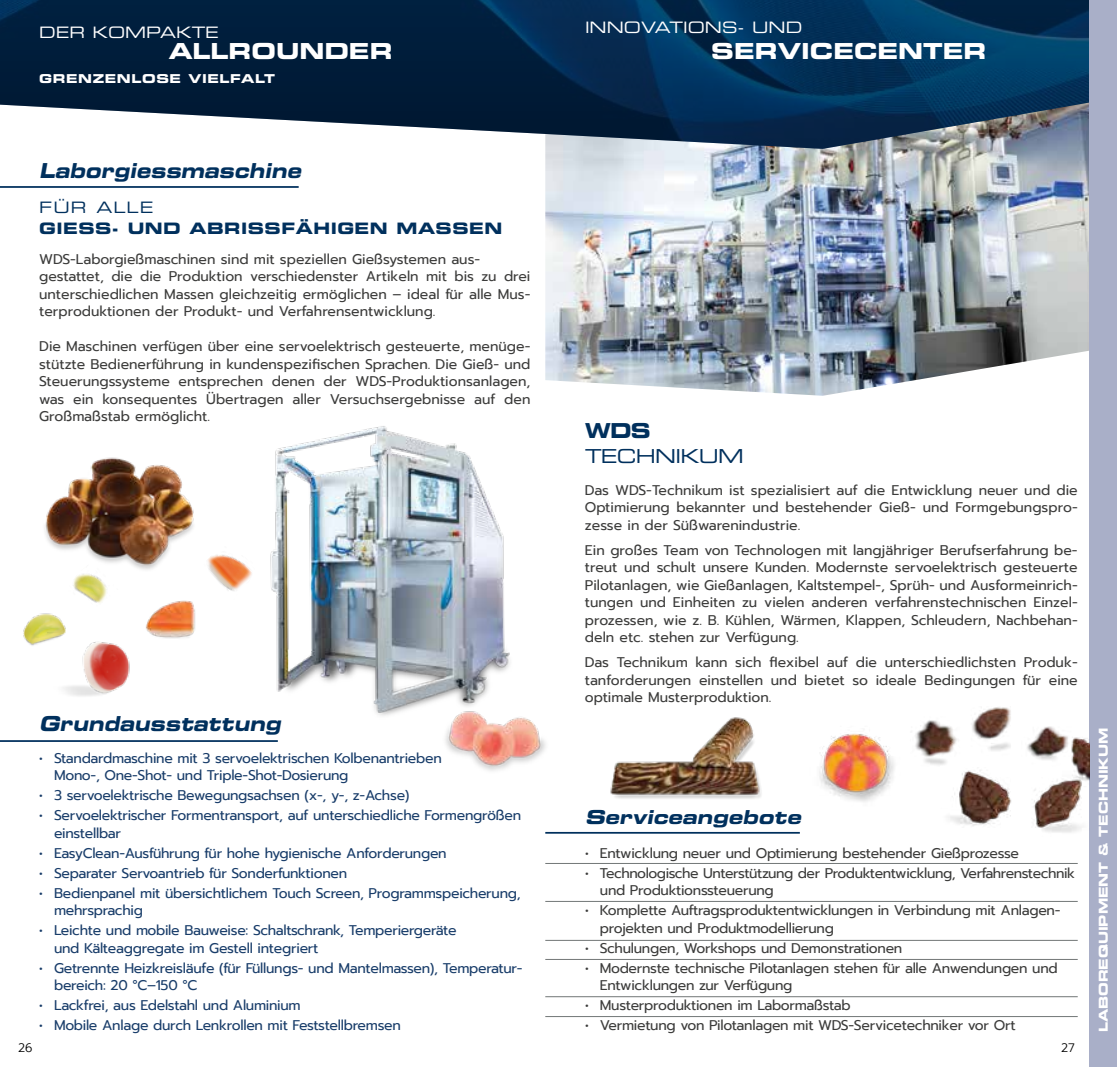
<style>
.page{position:relative;width:1117px;height:1067px;background:#fff}
.page>*{position:absolute;margin:0;border:0;box-sizing:border-box;transform-origin:0 0}
.t1{font:22.05px "Eurostile Bold Extended Two";color:#fff}
.t2{font:italic 20.65px "Eurostile Bold Extended Two";color:#00305d;scale:.93 1}
.t3{font:20.65px "Eurostile Bold Extended Two";color:#00305d;scale:.93 1}
.t4{font:italic 19.25px "Eurostile Bold Extended Two";color:#00305d}
.t5{font:19.25px "Eurostile Extended Two";letter-spacing:-.035em;color:#00305d}
.t6{font:15.75px "Eurostile Bold Extended Two";letter-spacing:.03em;color:#00305d}
.t7{font:15.75px "Eurostile Extended Two";color:#fff}
.t8{font:15.75px "Eurostile Extended Two";letter-spacing:.07em;color:#00305d}
.t9{font:14px/17.5px "Prompt";letter-spacing:-.02em;color:#3c3c3b;text-align:justify}
.t10{font:14px/17.5px "Prompt";letter-spacing:-.02em;color:#193d6a}
.t11{font:14px/17.5px "Prompt";color:#3c3c3b}
.t12{font:12.25px "Eurostile Bold Extended Two";color:#fff}
.t13{font:12.25px "Eurostile Bold Extended Two";letter-spacing:.05em;color:#fff}
.t14{font:300 12.25px "Prompt";color:#000}
</style>
<div class="page">
<img style="left:545px;top:149px;width:544px;height:247px">
<img style="left:0;top:0;width:1089px;height:149px">
<div style="left:1089px;top:0;width:28px;height:1067px;background:#a9afc8"></div>
<hr style="left:0;top:186px;width:299px;height:2px;background:#00305d">
<img style="left:275px;top:426px;width:235px;height:290px">
<hr style="left:0;top:740px;width:278px;height:2px;background:#00305d">
<hr style="left:545px;top:863px;width:532px;height:1px;background:#727777">
<hr style="left:545px;top:940px;width:532px;height:1px;background:#727777">
<hr style="left:545px;top:959px;width:532px;height:1px;background:#727777">
<hr style="left:545px;top:996px;width:532px;height:1px;background:#727777">
<hr style="left:545px;top:901px;width:532px;height:1px;background:#727777">
<hr style="left:545px;top:832px;width:255px;height:1px;background:#00305d">
<hr style="left:545px;top:1016px;width:532px;height:1px;background:#727777">
<img style="left:819px;top:733px;width:75px;height:69px">
<img style="left:610px;top:717px;width:152px;height:82px">
<img style="left:44px;top:457px;width:149px;height:95px">
<img style="left:23px;top:613px;width:43px;height:33px">
<img style="left:51px;top:541px;width:94px;height:89px">
<img style="left:131px;top:552px;width:64px;height:87px">
<img style="left:171px;top:510px;width:114px;height:112px">
<img style="left:47px;top:633px;width:97px;height:63px">
<img style="left:915px;top:707px;width:174px;height:126px">
<img style="left:433px;top:694px;width:113px;height:77px">
<p class="t7" style="left:39px;top:21px;width:181px">DER KOMPAKTE</p>
<p class="t7" style="left:585px;top:16px;width:219px">INNOVATIONS- UND</p>
<h1 class="t1" style="left:169px;top:36px;width:225px">ALLROUNDER</h1>
<h1 class="t1" style="left:711px;top:36px;width:277px">SERVICECENTER</h1>
<p class="t13" style="left:39px;top:70px;width:237px">GRENZENLOSE VIELFALT</p>
<h2 class="t2" style="left:39px;top:156px;width:289px">Laborgiessmaschine</h2>
<p class="t8" style="left:39px;top:196px;width:116px">FÜR ALLE</p>
<p class="t6" style="left:39px;top:217px;width:465px">GIESS- UND ABRISSFÄHIGEN MASSEN</p>
<p class="t11" style="left:39px;top:250px;width:493px">WDS-Laborgießmaschinen sind mit speziellen Gießsystemen aus&shy;gestattet, die die Produktion verschiedenster Artikeln mit bis zu drei unterschiedlichen Massen gleichzeitig ermöglichen – ideal für alle Mus&shy;terproduktionen der Produkt- und Verfahrensentwicklung.</p>
<p class="t9" style="left:39px;top:338px;width:493px">Die Maschinen verfügen über eine servoelektrisch gesteuerte, menüge&shy;stützte Bedienerführung in kundenspezifischen Sprachen. Die Gieß- und Steuerungssysteme entsprechen denen der WDS-Produktionsanlagen, was ein konsequentes Übertragen aller Versuchsergebnisse auf den Großmaßstab ermöglicht.</p>
<h2 class="t2" style="left:39px;top:709px;width:267px">Grundausstattung</h2>
<p class="t10" style="left:54px;top:749px;width:389px;text-indent:-15px">• Standardmaschine mit 3 servoelektrischen Kolbenantrieben<br>Mono-, One-Shot- und Triple-Shot-Dosierung</p>
<p class="t10" style="left:39px;top:786px;width:372px">• 3 servoelektrische Bewegungsachsen (x-, y-, z-Achse)</p>
<p class="t10" style="left:54px;top:806px;width:469px;text-indent:-15px">• Servoelektrischer Formentransport, auf unterschiedliche Formengrößen einstellbar</p>
<p class="t10" style="left:39px;top:844px;width:409px">• EasyClean-Ausführung für hohe hygienische Anforderungen</p>
<p class="t10" style="left:39px;top:864px;width:309px">• Separater Servoantrieb für Sonderfunktionen</p>
<p class="t10" style="left:54px;top:884px;width:468px;text-indent:-15px">• Bedienpanel mit übersichtlichem Touch Screen, Programmspeicherung, mehrsprachig</p>
<p class="t10" style="left:54px;top:921px;width:404px;text-indent:-15px">• Leichte und mobile Bauweise: Schaltschrank, Temperiergeräte und Kälteaggregate im Gestell integriert</p>
<p class="t10" style="left:54px;top:959px;width:470px;text-indent:-15px">• Getrennte Heizkreisläufe (für Füllungs- und Mantelmassen), Temperatur&shy;bereich: 20 °C–150 °C</p>
<p class="t10" style="left:39px;top:996px;width:263px">• Lackfrei, aus Edelstahl und Aluminium</p>
<p class="t10" style="left:39px;top:1016px;width:363px">• Mobile Anlage durch Lenkrollen mit Feststellbremsen</p>
<h2 class="t3" style="left:585px;top:416px;width:72px">WDS</h2>
<h3 class="t5" style="left:585px;top:443px;width:160px">TECHNIKUM</h3>
<p class="t9" style="left:585px;top:481px;width:494px">Das WDS-Technikum ist spezialisiert auf die Entwicklung neuer und die Optimierung bekannter und bestehender Gieß- und Formgebungspro&shy;zesse in der Süßwarenindustrie.</p>
<p class="t9" style="left:585px;top:541px;width:494px">Ein großes Team von Technologen mit langjähriger Berufserfahrung be&shy;treut und schult unsere Kunden. Modernste servoelektrisch gesteuerte Pilotanlagen, wie Gießanlagen, Kaltstempel-, Sprüh- und Ausformeinrich&shy;tungen und Einheiten zu vielen anderen verfahrenstechnischen Einzel&shy;prozessen, wie z. B. Kühlen, Wärmen, Klappen, Schleudern, Nachbehan&shy;deln etc. stehen zur Verfügung.</p>
<p class="t9" style="left:585px;top:653px;width:494px">Das Technikum kann sich flexibel auf die unterschiedlichsten Produk&shy;tanforderungen einstellen und bietet so ideale Bedingungen für eine optimale Musterproduktion.</p>
<h3 class="t4" style="left:585px;top:803px;width:222px">Serviceangebote</h3>
<p class="t9" style="left:585px;top:844px;width:436px">• Entwicklung neuer und Optimierung bestehender Gießprozesse</p>
<p class="t9" style="left:600px;top:864px;width:477px;text-indent:-15px">• Technologische Unterstützung der Produktentwicklung, Verfahrenstechnik und Produktionssteuerung</p>
<p class="t9" style="left:600px;top:901px;width:462px;text-indent:-15px">• Komplette Auftragsproduktentwicklungen in Verbindung mit Anlagen&shy;projekten und Produktmodellierung</p>
<p class="t9" style="left:585px;top:939px;width:319px">• Schulungen, Workshops und Demonstrationen</p>
<p class="t9" style="left:600px;top:959px;width:459px;text-indent:-15px">• Modernste technische Pilotanlagen stehen für alle Anwendungen und<br>Entwicklungen zur Verfügung</p>
<p class="t9" style="left:585px;top:996px;width:267px">• Musterproduktionen im Labormaßstab</p>
<p class="t9" style="left:585px;top:1016px;width:432px">• Vermietung von Pilotanlagen mit WDS-Servicetechniker vor Ort</p>
<p class="t14" style="left:18px;top:1039px;width:16px">26</p>
<p class="t14" style="left:1061px;top:1039px;width:15px">27</p>
<p class="t12" style="left:1095px;top:1032px;width:306px;rotate:-90deg">LABOREQUIPMENT &amp; TECHNIKUM</p>
</div>
